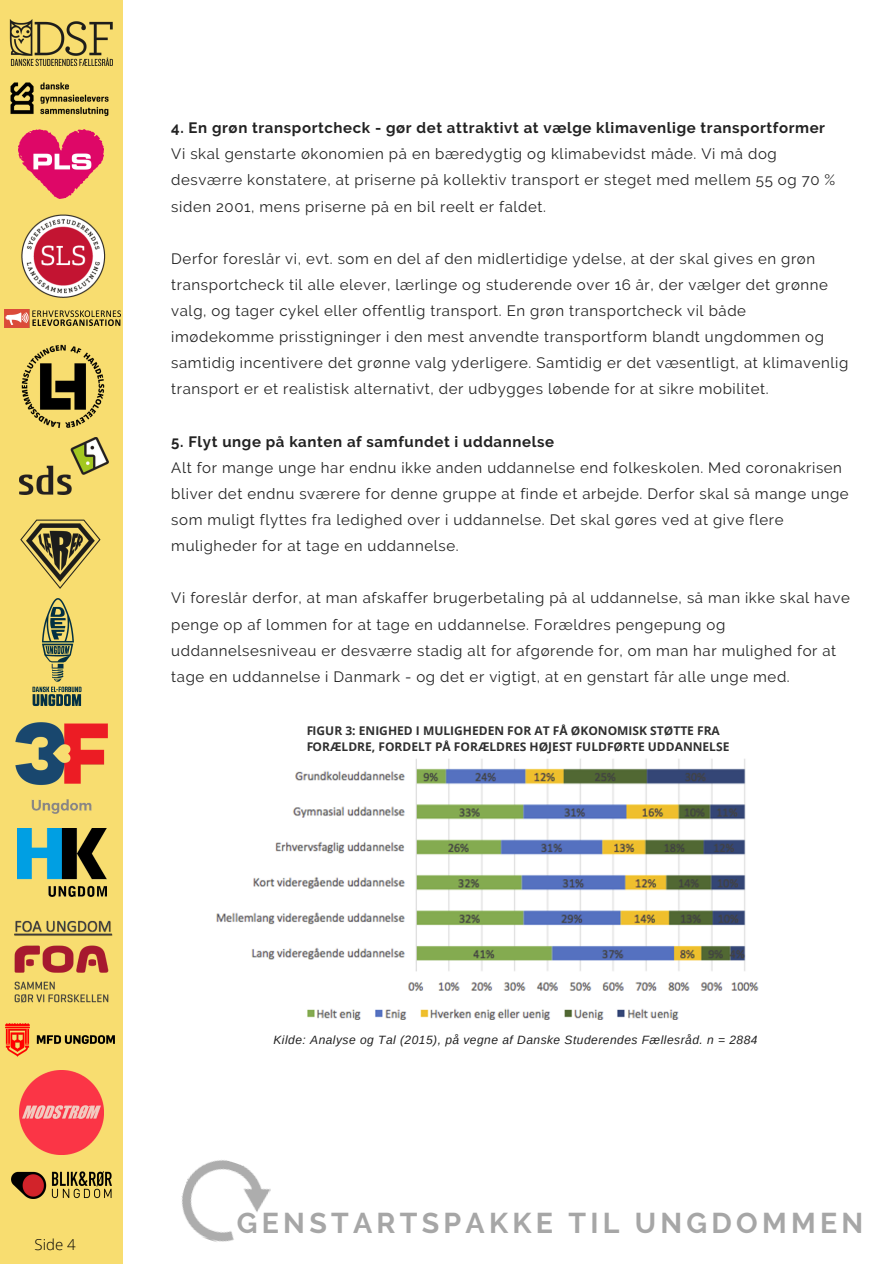
<style>
.page{position:relative;width:894px;height:1264px;background:#fff}
.page>*{position:absolute;margin:0;border:0;box-sizing:border-box;transform-origin:0 0}
.t1{font:700 28.5px "Raleway";letter-spacing:.15em;color:#a6a6a6}
.t2{font:15px/26.1px "Raleway";letter-spacing:.04em;color:#222}
.t3{font:700 15px "Raleway";letter-spacing:.04em;color:#222}
.t4{font:300 15px "Open Sans";color:#000}
.t5{font:700 12px/15.8px "Open Sans";color:#000}
.t6{font:italic 12px "Arimo";letter-spacing:.04em;color:#222}
</style>
<div class="page">
<div style="left:0;top:0;width:122px;height:1263px;background:#f8dd70"></div>
<img style="left:181px;top:1160px;width:90px;height:82px">
<img style="left:216px;top:759px;width:543px;height:260px">
<img style="left:10px;top:82px;width:99px;height:34px">
<img style="left:21px;top:214px;width:85px;height:84px">
<img style="left:21px;top:344px;width:84px;height:84px">
<img style="left:20px;top:519px;width:81px;height:70px">
<img style="left:32px;top:598px;width:50px;height:108px">
<img style="left:16px;top:722px;width:91px;height:91px">
<img style="left:17px;top:829px;width:89px;height:67px">
<img style="left:4px;top:310px;width:116px;height:18px">
<img style="left:19px;top:1070px;width:85px;height:84px">
<img style="left:11px;top:1171px;width:100px;height:27px">
<img style="left:18px;top:130px;width:86px;height:68px">
<img style="left:6px;top:1023px;width:109px;height:33px">
<img style="left:14px;top:911px;width:109px;height:93px">
<img style="left:19px;top:437px;width:89px;height:57px">
<img style="left:10px;top:19px;width:102px;height:47px">
<p class="t3" style="left:171px;top:119px;width:655px">4. En grøn transportcheck - gør det attraktivt at vælge klimavenlige transportformer</p>
<p class="t2" style="left:171px;top:141px;width:665px">Vi skal genstarte økonomien på en bæredygtig og klimabevidst måde. Vi må dog desværre konstatere, at priserne på kollektiv transport er steget med mellem 55 og 70 % siden 2001, mens priserne på en bil reelt er faldet.</p>
<p class="t2" style="left:171px;top:245px;width:678px">Derfor foreslår vi, evt. som en del af den midlertidige ydelse, at der skal gives en grøn transportcheck til alle elever, lærlinge og studerende over 16 år, der vælger det grønne valg, og tager cykel eller offentlig transport. En grøn transportcheck vil både imødekomme prisstigninger i den mest anvendte transportform blandt ungdommen og samtidig incentivere det grønne valg yderligere. Samtidig er det væsentligt, at klimavenlig transport er et realistisk alternativt, der udbygges løbende for at sikre mobilitet.</p>
<p class="t3" style="left:171px;top:432px;width:384px">5. Flyt unge på kanten af samfundet i uddannelse</p>
<p class="t2" style="left:171px;top:454px;width:678px">Alt for mange unge har endnu ikke anden uddannelse end folkeskolen. Med coronakrisen bliver det endnu sværere for denne gruppe at finde et arbejde. Derfor skal så mange unge som muligt flyttes fra ledighed over i uddannelse. Det skal gøres ved at give flere muligheder for at tage en uddannelse.</p>
<p class="t2" style="left:171px;top:585px;width:679px">Vi foreslår derfor, at man afskaffer brugerbetaling på al uddannelse, så man ikke skal have penge op af lommen for at tage en uddannelse. Forældres pengepung og uddannelsesniveau er desværre stadig alt for afgørende for, om man har mulighed for at tage en uddannelse i Danmark - og det er vigtigt, at en genstart får alle unge med.</p>
<p class="t5" style="left:306px;top:722px;width:425px">FIGUR 3: ENIGHED I MULIGHEDEN FOR AT FÅ ØKONOMISK STØTTE FRA<br>FORÆLDRE, FORDELT PÅ FORÆLDRES HØJEST FULDFØRTE UDDANNELSE</p>
<p class="t4" style="left:34px;top:1234px;width:43px">Side 4</p>
<p class="t6" style="left:273px;top:1032px;width:485px">Kilde: Analyse og Tal (2015), på vegne af Danske Studerendes Fællesråd. n = 2884</p>
<h1 class="t1" style="left:237px;top:1206px;width:627px">GENSTARTSPAKKE TIL UNGDOMMEN</h1>
</div>
